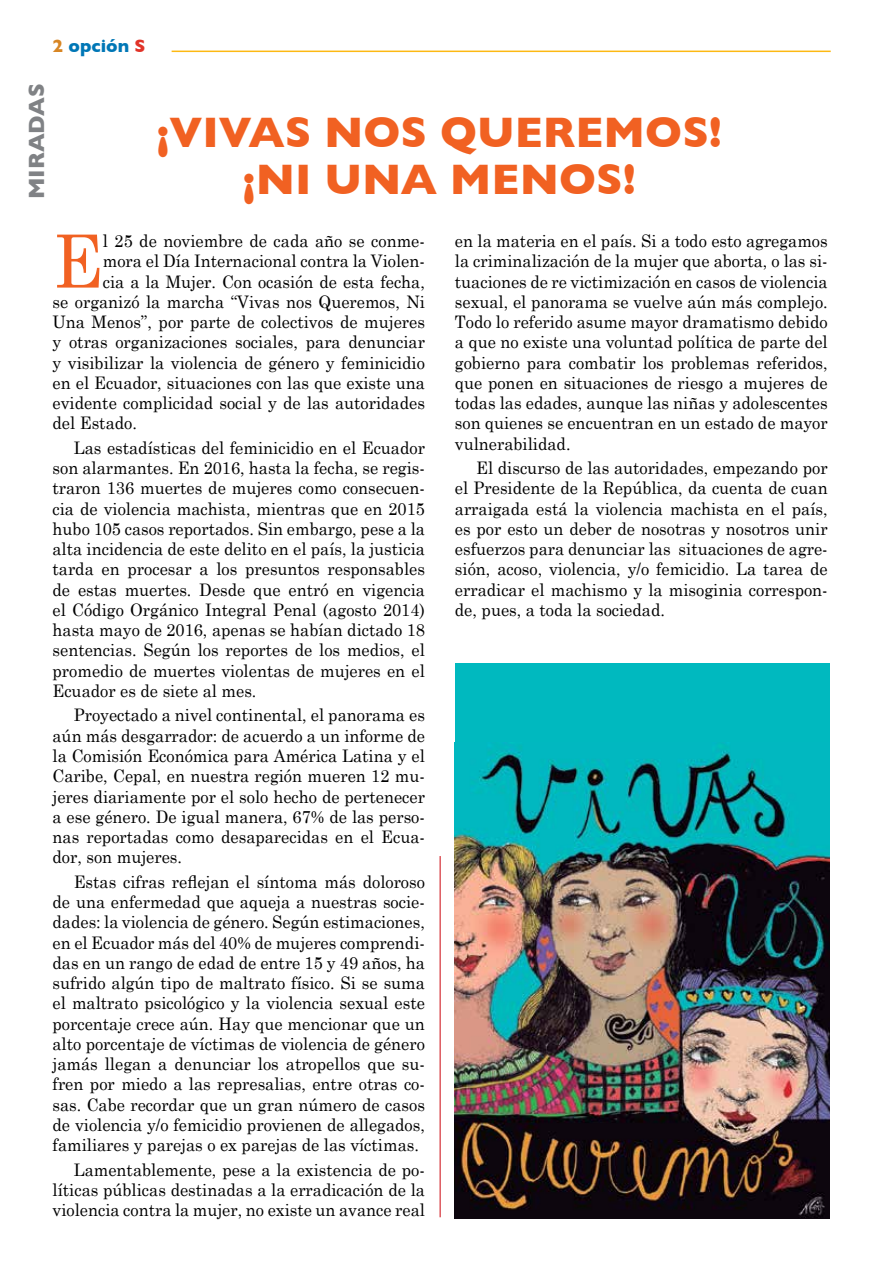
<style>
.page{position:relative;width:893px;height:1276px;background:#fff}
.page>*{position:absolute;margin:0;border:0;box-sizing:border-box;transform-origin:0 0}
.t1{font:73.35px "Century Schoolbook";color:#f16122;scale:.95 1}
.t2{font:700 43.5px/46.5px "Gill Sans";color:#f16122;text-align:center}
.t3{font:700 22.5px "Gill Sans";color:#808285}
.t4{font:700 18px "Gill Sans";color:#0077b6}
.t5{font:17.25px/20.2px "Century Schoolbook";color:#000;text-align:justify;scale:.95 1}
.s1{color:#d88624}
.s2{color:#e13328}
</style>
<div class="page">
<hr style="left:440px;top:856px;width:1px;height:361px;background:#d2232a">
<hr style="left:172px;top:51px;width:659px;height:1px;background:#fdb913">
<div style="left:455px;top:663px;width:374px;height:555px;background:#00b9bf"></div>
<img style="left:455px;top:746px;width:374px;height:472px">
<p class="t4" style="left:53px;top:35px;width:95px"><span class="s1">2</span> opción <span class="s2">S</span></p>
<h3 class="t3" style="left:23px;top:199px;width:117px;rotate:-90deg">MIRADAS</h3>
<h2 class="t2" style="left:156px;top:109px;width:567px">¡VIVAS NOS QUEREMOS! ¡NI UNA MENOS!</h2>
<h1 class="t1" style="left:53px;top:215px;width:54px">E</h1>
<p class="t5" style="left:103px;top:230px;width:341px">l 25 de noviembre de cada año se conme-</p>
<p class="t5" style="left:103px;top:250px;width:341px">mora el Día Internacional contra la Violen-</p>
<p class="t5" style="left:103px;top:271px;width:341px">cia a la Mujer. Con ocasión de esta fecha,</p>
<p class="t5" style="left:53px;top:291px;width:394px">se organizó la marcha “Vivas nos Queremos, Ni</p>
<p class="t5" style="left:53px;top:311px;width:393px">Una Menos”, por parte de colectivos de mujeres</p>
<p class="t5" style="left:53px;top:331px;width:393px">y otras organizaciones sociales, para denunciar</p>
<p class="t5" style="left:53px;top:352px;width:394px">y visibilizar la violencia de género y feminicidio</p>
<p class="t5" style="left:53px;top:372px;width:393px">en el Ecuador, situaciones con las que existe una</p>
<p class="t5" style="left:53px;top:392px;width:393px">evidente complicidad social y de las autoridades</p>
<p class="t5" style="left:53px;top:412px;width:90px">del Estado.</p>
<p class="t5" style="left:53px;top:437px;width:393px;text-indent:21px">Las estadísticas del feminicidio en el Ecuador son alarmantes. En 2016, hasta la fecha, se regis&shy;traron 136 muertes de mujeres como consecuen&shy;cia de violencia machista, mientras que en 2015 hubo 105 casos reportados. Sin embargo, pese a la alta incidencia de este delito en el país, la justicia tarda en procesar a los presuntos responsables de estas muertes. Desde que entró en vigencia el Código Orgánico Integral Penal (agosto 2014) hasta mayo de 2016, apenas se habían dictado 18 sentencias. Según los reportes de los medios, el promedio de muertes violentas de mujeres en el Ecuador es de siete al mes.</p>
<p class="t5" style="left:53px;top:704px;width:393px;text-indent:21px">Proyectado a nivel continental, el panorama es aún más desgarrador: de acuerdo a un informe de la Comisión Económica para América Latina y el Caribe, Cepal, en nuestra región mueren 12 mu&shy;jeres diariamente por el solo hecho de pertenecer a ese género. De igual manera, 67% de las perso&shy;nas reportadas como desaparecidas en el Ecua&shy;dor, son mujeres.</p>
<p class="t5" style="left:53px;top:871px;width:394px;text-indent:21px">Estas cifras reflejan el síntoma más doloroso de una enfermedad que aqueja a nuestras socie&shy;dades: la violencia de género. Según estimaciones, en el Ecuador más del 40% de mujeres comprendi&shy;das en un rango de edad de entre 15 y 49 años, ha sufrido algún tipo de maltrato físico. Si se suma el maltrato psicológico y la violencia sexual este porcentaje crece aún. Hay que mencionar que un alto porcentaje de víctimas de violencia de género jamás llegan a denunciar los atropellos que su&shy;fren por miedo a las represalias, entre otras co&shy;sas. Cabe recordar que un gran número de casos de violencia y/o femicidio provienen de allegados, familiares y parejas o ex parejas de las víctimas.</p>
<p class="t5" style="left:53px;top:1158px;width:394px;text-indent:21px">Lamentablemente, pese a la existencia de po&shy;líticas públicas destinadas a la erradicación de la violencia contra la mujer, no existe un avance real</p>
<p class="t5" style="left:455px;top:230px;width:394px">en la materia en el país. Si a todo esto agregamos la criminalización de la mujer que aborta, o las si&shy;tuaciones de re victimización en casos de violencia sexual, el panorama se vuelve aún más complejo.<br>Todo lo referido asume mayor dramatismo debido a que no existe una voluntad política de parte del gobierno para combatir los problemas referidos, que ponen en situaciones de riesgo a mujeres de todas las edades, aunque las niñas y adolescentes son quienes se encuentran en un estado de mayor vulnerabilidad.</p>
<p class="t5" style="left:455px;top:457px;width:394px;text-indent:21px">El discurso de las autoridades, empezando por el Presidente de la República, da cuenta de cuan arraigada está la violencia machista en el país, es por esto un deber de nosotras y nosotros unir esfuerzos para denunciar las situaciones de agre&shy;sión, acoso, violencia, y/o femicidio. La tarea de erradicar el machismo y la misoginia correspon&shy;de, pues, a toda la sociedad.</p>
</div>
